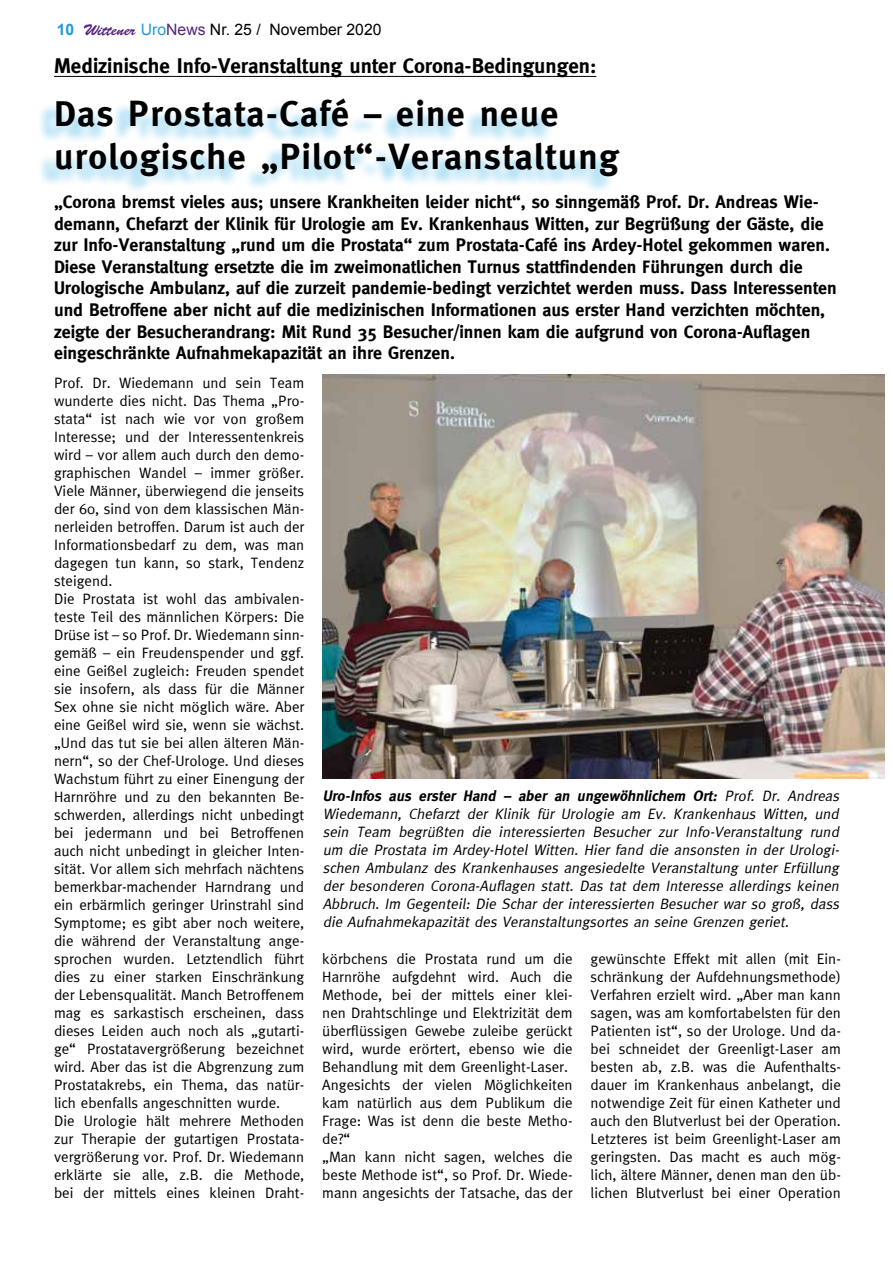
<style>
.page{position:relative;width:893px;height:1263px;background:#fff}
.page>*{position:absolute;margin:0;border:0;box-sizing:border-box;transform-origin:0 0}
.t1{font:700 36px/43.2px "Meta";letter-spacing:.04em;color:#000}
.t2{font:700 21px "Meta";color:#000}
.t3{font:700 18px/21.6px "Meta";color:#000}
.t4{font:15.75px "Arial";color:#000}
.t5{font:15px/18px "Meta Normal";color:#000}
.t6{font:italic 15px/18px "Meta Normal";color:#000;text-align:justify}
.t7{font:italic 700 15px "Meta";color:#000}
.s1{font-weight:700;color:#219bd3}
.s2{font-family:"Brush Script Std";color:#562580}
.s3{color:#219bd3}
.s4{color:#562580}
.s5{font-family:"Meta Normal";font-weight:400}
</style>
<div class="page">
<div style="left:38px;top:102px;width:579px;height:92px;background:#009ee0;opacity:.4"></div>
<hr style="left:54px;top:76px;width:542px;height:1px;background:#000">
<img style="left:322px;top:374px;width:562px;height:405px">
<p class="t4" style="left:57px;top:19px;width:326px"><span class="s1">10</span> <span class="s2">Wittener</span> <span class="s3">Uro</span><span class="s4">News</span> Nr. 25 / November 2020</p>
<h2 class="t2" style="left:54px;top:54px;width:544px">Medizinische Info-Veranstaltung unter Corona-Bedingungen:</h2>
<h1 class="t1" style="left:54px;top:91px;width:566px">Das Prostata-Café – eine neue urologische „Pilot“-Veranstaltung</h1>
<p class="t3" style="left:54px;top:191px;width:784px">„Corona bremst vieles aus; unsere Krankheiten leider nicht“, so sinngemäß Prof. Dr. Andreas Wie&shy;demann, Chefarzt der Klinik für Urologie am Ev. Krankenhaus Witten, zur Begrüßung der Gäste, die zur Info-Veranstaltung „rund um die Prostata“ zum Prostata-Café ins Ardey-Hotel gekommen waren.<br>Diese Veranstaltung ersetzte die im zweimonatlichen Turnus stattfindenden Führungen durch die Urologische Ambulanz, auf die zurzeit pandemie-bedingt verzichtet werden muss. Dass Interessenten und Betroffene aber nicht auf die medizinischen Informationen aus erster Hand verzichten möchten, zeigte der Besucherandrang: Mit Rund 35 Besucher/innen kam die aufgrund von Corona-Auflagen eingeschränkte Aufnahmekapazität an ihre Grenzen.</p>
<p class="t5" style="left:54px;top:374px;width:252px">Prof. Dr. Wiedemann und sein Team wunderte dies nicht. Das Thema „Pro&shy;stata“ ist nach wie vor von großem Interesse; und der Interessentenkreis wird – vor allem auch durch den demo&shy;graphischen Wandel – immer größer.<br>Viele Männer, überwiegend die jenseits der 60, sind von dem klassischen Män&shy;nerleiden betroffen. Darum ist auch der Informationsbedarf zu dem, was man dagegen tun kann, so stark, Tendenz steigend.<br>Die Prostata ist wohl das ambivalen&shy;teste Teil des männlichen Körpers: Die Drüse ist – so Prof. Dr. Wiedemann sinn&shy;gemäß – ein Freudenspender und ggf. eine Geißel zugleich: Freuden spendet sie insofern, als dass für die Männer Sex ohne sie nicht möglich wäre. Aber eine Geißel wird sie, wenn sie wächst. „Und das tut sie bei allen älteren Män&shy;nern“, so der Chef-Urologe. Und dieses Wachstum führt zu einer Einengung der Harnröhre und zu den bekannten Be&shy;schwerden, allerdings nicht unbedingt bei jedermann und bei Betroffenen auch nicht unbedingt in gleicher Inten&shy;sität. Vor allem sich mehrfach nächtens bemerkbar-machender Harndrang und ein erbärmlich geringer Urinstrahl sind Symptome; es gibt aber noch weitere, die während der Veranstaltung ange&shy;sprochen wurden. Letztendlich führt dies zu einer starken Einschränkung der Lebensqualität. Manch Betroffenem mag es sarkastisch erscheinen, dass dieses Leiden auch noch als „gutarti&shy;ge“ Prostatavergrößerung bezeichnet wird. Aber das ist die Abgrenzung zum Prostatakrebs, ein Thema, das natür&shy;lich ebenfalls angeschnitten wurde.<br>Die Urologie hält mehrere Methoden zur Therapie der gutartigen Prostata&shy;vergrößerung vor. Prof. Dr. Wiedemann erklärte sie alle, z.B. die Methode, bei der mittels eines kleinen Draht-</p>
<p class="t7" style="left:323px;top:787px;width:521px">Uro-Infos aus erster Hand – aber an ungewöhnlichem Ort: <span class="s5">Prof. Dr. Andreas</span></p>
<p class="t6" style="left:323px;top:804px;width:521px">Wiedemann, Chefarzt der Klinik für Urologie am Ev. Krankenhaus Witten, und sein Team begrüßten die interessierten Besucher zur Info-Veranstaltung rund um die Prostata im Ardey-Hotel Witten. Hier fand die ansonsten in der Urologi&shy;schen Ambulanz des Krankenhauses angesiedelte Veranstaltung unter Erfüllung der besonderen Corona-Auflagen statt. Das tat dem Interesse allerdings keinen Abbruch. Im Gegenteil: Die Schar der interessierten Besucher war so groß, dass die Aufnahmekapazität des Veranstaltungsortes an seine Grenzen geriet.</p>
<p class="t5" style="left:322px;top:950px;width:252px">körbchens die Prostata rund um die Harnröhe aufgdehnt wird. Auch die Methode, bei der mittels einer klei&shy;nen Drahtschlinge und Elektrizität dem überflüssigen Gewebe zuleibe gerückt wird, wurde erörtert, ebenso wie die Behandlung mit dem Greenlight-Laser.<br>Angesichts der vielen Möglichkeiten kam natürlich aus dem Publikum die Frage: Was ist denn die beste Metho&shy;de?“<br>„Man kann nicht sagen, welches die beste Methode ist“, so Prof. Dr. Wiede&shy;mann angesichts der Tatsache, das der</p>
<p class="t5" style="left:591px;top:950px;width:252px;text-align:justify">gewünschte Effekt mit allen (mit Ein&shy;schränkung der Aufdehnungsmethode)<br>Verfahren erzielt wird. „Aber man kann sagen, was am komfortabelsten für den Patienten ist“, so der Urologe. Und da&shy;bei schneidet der Greenligt-Laser am besten ab, z.B. was die Aufenthalts&shy;dauer im Krankenhaus anbelangt, die notwendige Zeit für einen Katheter und auch den Blutverlust bei der Operation.<br>Letzteres ist beim Greenlight-Laser am geringsten. Das macht es auch mög&shy;lich, ältere Männer, denen man den üb&shy;lichen Blutverlust bei einer Operation</p>
</div>
